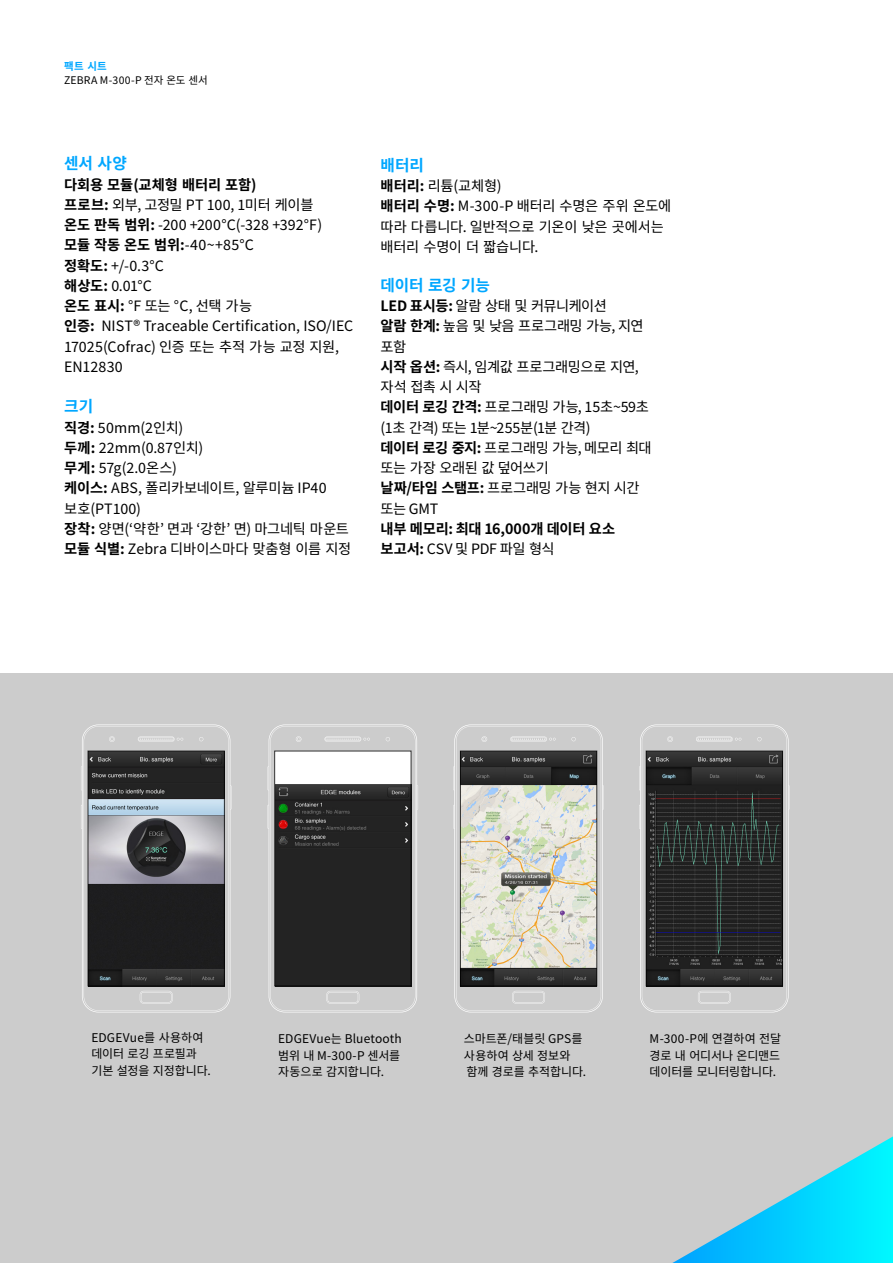
<style>
.page{position:relative;width:893px;height:1263px;background:#fff}
.page>*{position:absolute;margin:0;border:0;box-sizing:border-box;transform-origin:0 0}
.Body{font:700 15.75px "Noto Sans CJ Kkr";letter-spacing:-.015em;color:#00a7ff}
.Subhead-2{font:700 15.75px "Noto Sans CJ Kkr";color:#00a7ff}
.Body-2{font:14.25px/20.2px "Noto Sans CJ Kkr";letter-spacing:-.01em;color:#000}
.Body-3{font:700 14.25px "Noto Sans CJ Kkr";letter-spacing:-.01em;color:#000}
.Body-4{font:14.25px/20.2px "Noto Sans CJ Kkr";letter-spacing:-.04em;color:#000}
.Body-5{font:14.25px/20.2px "Noto Sans CJ Kkr";letter-spacing:-.03em;color:#000}
.t1{font:12px/16.5px "Noto Sans CJ Kkr";color:#000}
.t2{font:10.5px "Noto Sans CJ Kkr";letter-spacing:.01em;color:#000}
.t3{font:700 10.5px "Noto Sans CJ Kkr";color:#00a7ff}
.s1{font-weight:700}
.s2{font-weight:400}
</style>
<div class="page">
<div style="left:0;top:674px;width:893px;height:589px;background:#ccc"></div>
<svg style="left:639px;top:724px;width:151px;height:288px"></svg>
<img style="left:647px;top:751px;width:136px;height:235px">
<svg style="left:453px;top:724px;width:151px;height:288px"></svg>
<img style="left:461px;top:751px;width:136px;height:235px">
<svg style="left:268px;top:724px;width:150px;height:288px"></svg>
<img style="left:275px;top:784px;width:136px;height:202px">
<svg style="left:81px;top:724px;width:150px;height:288px"></svg>
<img style="left:88px;top:751px;width:137px;height:235px">
<svg style="left:672px;top:1136px;width:221px;height:127px"></svg>
<p class="t3" style="left:64px;top:60px;width:44px">팩트 시트</p>
<p class="t2" style="left:64px;top:74px;width:145px">ZEBRA M-300-P 전자 온도 센서</p>
<p class="Subhead-2" style="left:64px;top:155px;width:64px">센서 사양</p>
<p class="Body-3" style="left:64px;top:176px;width:194px">다회용 모듈(교체형 배터리 포함)</p>
<p class="Body-2" style="left:64px;top:195px;width:251px"><span class="s1">프로브:</span> 외부, 고정밀 PT 100, 1미터 케이블</p>
<p class="Body-2" style="left:64px;top:215px;width:260px"><span class="s1">온도 판독 범위:</span> -200 +200°C(-328 +392°F)</p>
<p class="Body-3" style="left:64px;top:237px;width:191px">모듈 작동 온도 범위:<span class="s2">-40~+85°C</span></p>
<p class="Body-2" style="left:64px;top:255px;width:101px"><span class="s1">정확도:</span> +/-0.3°C</p>
<p class="Body-2" style="left:64px;top:276px;width:89px"><span class="s1">해상도:</span> 0.01°C</p>
<p class="Body-2" style="left:64px;top:296px;width:190px"><span class="s1">온도 표시:</span> °F 또는 °C, 선택 가능</p>
<p class="Body-2" style="left:64px;top:316px;width:291px"><span class="s1">인증:</span> NIST® Traceable Certification, ISO/IEC<br>17025(Cofrac) 인증 또는 추적 가능 교정 지원,<br>EN12830</p>
<p class="Subhead-2" style="left:64px;top:398px;width:31px">크기</p>
<p class="Body-2" style="left:64px;top:417px;width:121px"><span class="s1">직경:</span> 50mm(2인치)</p>
<p class="Body-2" style="left:64px;top:438px;width:141px"><span class="s1">두께:</span> 22mm(0.87인치)</p>
<p class="Body-2" style="left:64px;top:458px;width:114px"><span class="s1">무게:</span> 57g(2.0온스)</p>
<p class="Body-2" style="left:64px;top:478px;width:264px"><span class="s1">케이스:</span> ABS, 폴리카보네이트, 알루미늄 IP40 보호(PT100)</p>
<p class="Body-2" style="left:64px;top:519px;width:286px"><span class="s1">장착:</span> 양면(‘약한’ 면과 ‘강한’ 면) 마그네틱 마운트</p>
<p class="Body-2" style="left:64px;top:539px;width:289px"><span class="s1">모듈 식별:</span> Zebra 디바이스마다 맞춤형 이름 지정</p>
<p class="Body" style="left:381px;top:156px;width:45px">배터리</p>
<p class="Body-2" style="left:381px;top:176px;width:123px"><span class="s1">배터리:</span> 리튬(교체형)</p>
<p class="Body-2" style="left:381px;top:196px;width:292px"><span class="s1">배터리 수명:</span> M-300-P 배터리 수명은 주위 온도에 따라 다릅니다. 일반적으로 기온이 낮은 곳에서는 배터리 수명이 더 짧습니다.</p>
<p class="Body" style="left:381px;top:276px;width:111px">데이터 로깅 기능</p>
<p class="Body-4" style="left:381px;top:296px;width:228px"><span class="s1">LED 표시등:</span> 알람 상태 및 커뮤니케이션</p>
<p class="Body-2" style="left:381px;top:316px;width:265px"><span class="s1">알람 한계:</span> 높음 및 낮음 프로그래밍 가능, 지연 포함</p>
<p class="Body-4" style="left:381px;top:357px;width:260px"><span class="s1">시작 옵션:</span> 즉시, 임계값 프로그래밍으로 지연, 자석 접촉 시 시작</p>
<p class="Body-2" style="left:381px;top:397px;width:270px"><span class="s1">데이터 로깅 간격:</span> 프로그래밍 가능, 15초~59초 (1초 간격) 또는 1분~255분(1분 간격)</p>
<p class="Body-5" style="left:381px;top:438px;width:273px"><span class="s1">데이터 로깅 중지:</span> 프로그래밍 가능, 메모리 최대 또는 가장 오래된 값 덮어쓰기</p>
<p class="Body-2" style="left:381px;top:478px;width:260px"><span class="s1">날짜/타임 스탬프:</span> 프로그래밍 가능 현지 시간 또는 GMT</p>
<p class="Body-3" style="left:381px;top:521px;width:236px">내부 메모리: 최대 16,000개 데이터 요소</p>
<p class="Body-2" style="left:381px;top:539px;width:176px"><span class="s1">보고서:</span> CSV 및 PDF 파일 형식</p>
<p class="t1" style="left:91px;top:1029px;width:121px">EDGEVue를 사용하여 데이터 로깅 프로필과 기본 설정을 지정합니다.</p>
<p class="t1" style="left:650px;top:1031px;width:133px;text-align:justify">M-300-P에 연결하여 전달 경로 내 어디서나 온디맨드 데이터를 모니터링합니다.</p>
<p class="t1" style="left:464px;top:1031px;width:124px">스마트폰/태블릿 GPS를 사용하여 상세 정보와 함께 경로를 추적합니다.</p>
<p class="t1" style="left:278px;top:1031px;width:125px">EDGEVue는 Bluetooth 범위 내 M-300-P 센서를 자동으로 감지합니다.</p>
</div>
